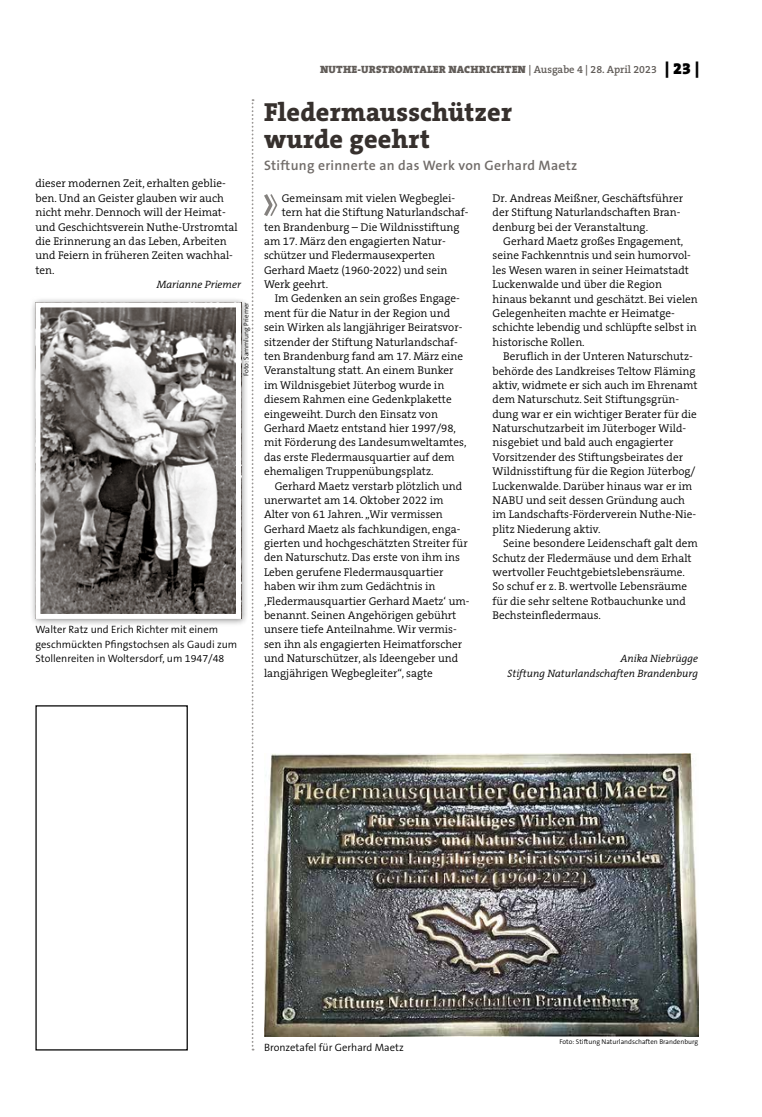
<style>
.page{position:relative;width:762px;height:1117px;background:#fff}
.page>*{position:absolute;margin:0;border:0;box-sizing:border-box;transform-origin:0 0}
.t1{font:800 26.25px/27.5px "The Serif B W8";letter-spacing:.01em;color:#36302d}
.t2{font:600 13.75px "The Sans B W6";letter-spacing:.02em;color:#716c69}
.t3{font:300 11.25px/14.4px "The Serif B W4";color:#000}
.t4{font:300 10.62px/14.4px "The Sans B W4";color:#000}
.t5{font:italic 300 10.62px/14.4px "The Serif B W4";color:#000;text-align:right}
.t6{font:900 10.62px "The Serif B W9";letter-spacing:.015em;color:#615c58}
.t7{font:300 6.88px "The Sans B W4";color:#000}
.s1{font-family:"The Serif B W6";font-weight:600}
.s2{font-size:16.25px;color:#000}
</style>
<div class="page">
<div style="left:30px;top:296px;width:219px;height:330px;background:#000;opacity:.45"></div>
<img style="left:41px;top:308px;width:194px;height:304px">
<div style="left:35px;top:302px;width:206px;height:316px;border:5px solid #fff"></div>
<svg style="left:252px;top:99px;width:2px;height:951px"></svg>
<svg style="left:264px;top:194px;width:14px;height:22px"></svg>
<img style="left:264px;top:753px;width:434px;height:282px">
<div style="left:35px;top:705px;width:153px;height:345px;border:1px solid #000"></div>
<p class="t3" style="left:35px;top:176px;width:204px">dieser modernen Zeit, erhalten geblie&shy;ben. Und an Geister glauben wir auch nicht mehr. Dennoch will der Heimat&shy;und Geschichtsverein Nuthe-Urstromtal die Erinnerung an das Leben, Arbeiten und Feiern in früheren Zeiten wachhal&shy;ten.</p>
<p class="t5" style="left:157px;top:277px;width:86px">Marianne Priemer</p>
<p class="t7" style="left:242px;top:376px;width:75px;rotate:-90deg">Foto: Sammlung Priemer</p>
<p class="t4" style="left:35px;top:622px;width:203px">Walter Ratz und Erich Richter mit einem geschmückten Pfingstochsen als Gaudi zum<br>Stollenreiten in Woltersdorf, um 1947/48</p>
<p class="t6" style="left:320px;top:63px;width:381px">NUTHE-URSTROMTALER NACHRICHTEN <span class="s1">| Ausgabe 4 | 28. April 2023</span> <span class="s2">| 23 |</span></p>
<h1 class="t1" style="left:264px;top:98px;width:250px">Fledermausschützer wurde geehrt</h1>
<p class="t2" style="left:264px;top:156px;width:315px">Stiftung erinnerte an das Werk von Gerhard Maetz</p>
<p class="t3" style="left:282px;top:191px;width:175px">Gemeinsam mit vielen Wegbeglei-</p>
<p class="t3" style="left:282px;top:205px;width:188px">tern hat die Stiftung Naturlandschaf-</p>
<p class="t3" style="left:264px;top:219px;width:197px">ten Brandenburg – Die Wildnisstiftung</p>
<p class="t3" style="left:264px;top:234px;width:183px">am 17. März den engagierten Natur-</p>
<p class="t3" style="left:264px;top:248px;width:173px">schützer und Fledermausexperten</p>
<p class="t3" style="left:264px;top:263px;width:185px">Gerhard Maetz (1960-2022) und sein</p>
<p class="t3" style="left:264px;top:277px;width:66px">Werk geehrt.</p>
<p class="t3" style="left:275px;top:291px;width:187px">Im Gedenken an sein großes Engage-</p>
<p class="t3" style="left:264px;top:306px;width:188px">ment für die Natur in der Region und</p>
<p class="t3" style="left:264px;top:320px;width:200px">sein Wirken als langjähriger Beiratsvor-</p>
<p class="t3" style="left:264px;top:334px;width:195px">sitzender der Stiftung Naturlandschaf-</p>
<p class="t3" style="left:264px;top:349px;width:201px">ten Brandenburg fand am 17. März eine</p>
<p class="t3" style="left:264px;top:363px;width:191px">Veranstaltung statt. An einem Bunker</p>
<p class="t3" style="left:264px;top:378px;width:182px">im Wildnisgebiet Jüterbog wurde in</p>
<p class="t3" style="left:264px;top:392px;width:189px">diesem Rahmen eine Gedenkplakette</p>
<p class="t3" style="left:264px;top:406px;width:175px">eingeweiht. Durch den Einsatz von</p>
<p class="t3" style="left:264px;top:421px;width:193px">Gerhard Maetz entstand hier 1997/98,</p>
<p class="t3" style="left:264px;top:435px;width:204px">mit Förderung des Landesumweltamtes,</p>
<p class="t3" style="left:264px;top:449px;width:192px">das erste Fledermausquartier auf dem</p>
<p class="t3" style="left:264px;top:464px;width:171px">ehemaligen Truppenübungsplatz.</p>
<p class="t3" style="left:275px;top:478px;width:189px">Gerhard Maetz verstarb plötzlich und</p>
<p class="t3" style="left:264px;top:493px;width:181px">unerwartet am 14. Oktober 2022 im</p>
<p class="t3" style="left:264px;top:507px;width:180px">Alter von 61 Jahren. „Wir vermissen</p>
<p class="t3" style="left:264px;top:521px;width:198px">Gerhard Maetz als fachkundigen, enga-</p>
<p class="t3" style="left:264px;top:536px;width:205px">gierten und hochgeschätzten Streiter für</p>
<p class="t3" style="left:264px;top:550px;width:197px">den Naturschutz. Das erste von ihm ins</p>
<p class="t3" style="left:264px;top:564px;width:181px">Leben gerufene Fledermausquartier</p>
<p class="t3" style="left:264px;top:579px;width:173px">haben wir ihm zum Gedächtnis in</p>
<p class="t3" style="left:264px;top:593px;width:207px">‚Fledermausquartier Gerhard Maetz‘ um-</p>
<p class="t3" style="left:264px;top:608px;width:194px">benannt. Seinen Angehörigen gebührt</p>
<p class="t3" style="left:264px;top:622px;width:194px">unsere tiefe Anteilnahme. Wir vermis-</p>
<p class="t3" style="left:264px;top:636px;width:200px">sen ihn als engagierten Heimatforscher</p>
<p class="t3" style="left:264px;top:651px;width:196px">und Naturschützer, als Ideengeber und</p>
<p class="t3" style="left:264px;top:665px;width:170px">langjährigen Wegbegleiter“, sagte</p>
<p class="t3" style="left:493px;top:191px;width:192px">Dr. Andreas Meißner, Geschäftsführer der Stiftung Naturlandschaften Bran&shy;denburg bei der Veranstaltung.</p>
<p class="t3" style="left:493px;top:234px;width:207px;text-indent:11px">Gerhard Maetz großes Engagement, seine Fachkenntnis und sein humorvol&shy;les Wesen waren in seiner Heimatstadt Luckenwalde und über die Region hinaus bekannt und geschätzt. Bei vielen Gelegenheiten machte er Heimatge&shy;schichte lebendig und schlüpfte selbst in historische Rollen.</p>
<p class="t3" style="left:493px;top:349px;width:207px;text-indent:11px">Beruflich in der Unteren Naturschutz&shy;behörde des Landkreises Teltow Fläming aktiv, widmete er sich auch im Ehrenamt dem Naturschutz. Seit Stiftungsgrün&shy;dung war er ein wichtiger Berater für die Naturschutzarbeit im Jüterboger Wild&shy;nisgebiet und bald auch engagierter Vorsitzender des Stiftungsbeirates der Wildnisstiftung für die Region Jüterbog/ Luckenwalde. Darüber hinaus war er im NABU und seit dessen Gründung auch im Landschafts-Förderverein Nuthe-Nie&shy;plitz Niederung aktiv.</p>
<p class="t3" style="left:493px;top:536px;width:207px;text-indent:11px">Seine besondere Leidenschaft galt dem Schutz der Fledermäuse und dem Erhalt wertvoller Feuchtgebietslebensräume.<br>So schuf er z. B. wertvolle Lebensräume für die sehr seltene Rotbauchunke und Bechsteinfledermaus.</p>
<p class="t5" style="left:507px;top:651px;width:192px">Anika Niebrügge<br>Stiftung Naturlandschaften Brandenburg</p>
<p class="t4" style="left:264px;top:1039px;width:141px">Bronzetafel für Gerhard Maetz</p>
<p class="t7" style="left:559px;top:1036px;width:140px">Foto: Stiftung Naturlandschaften Brandenburg</p>
</div>
